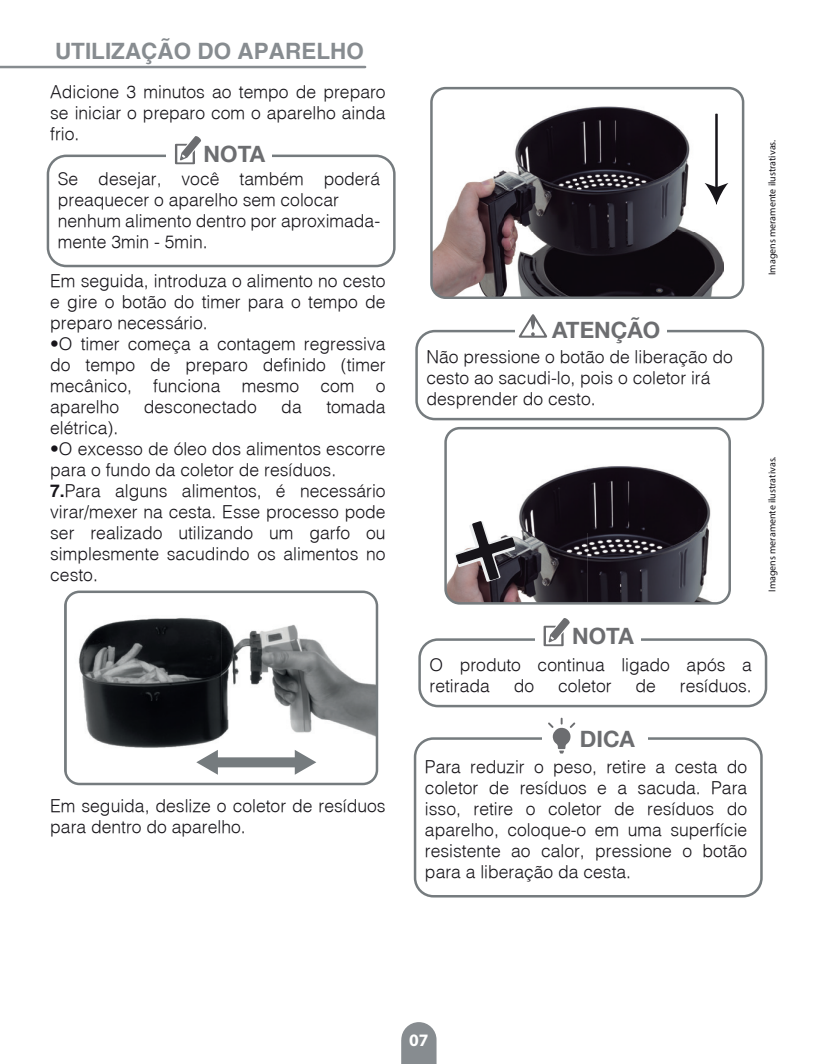
<style>
.page{position:relative;width:815px;height:1064px;background:#fff}
.page>*{position:absolute;margin:0;border:0;box-sizing:border-box;transform-origin:0 0}
.t1{font:700 22.5px "Helvetica";color:#878c90}
.t2{font:700 22.5px "Helvetica Neue";color:#6c6d70}
.t3{font:300 17.5px/21px "Helvetica";color:#17151a}
.t4{font:700 17.5px "Myriad Pro";color:#fff}
.t5{font:10px "Myriad Pro";color:#17151a}
.s1{font-weight:700}
</style>
<div class="page">
<hr style="left:0;top:66px;width:365px;height:2px;background:#878c90">
<svg style="left:401px;top:1022px;width:36px;height:41px"></svg>
<img style="left:447px;top:466px;width:283px;height:137px">
<svg style="left:454px;top:520px;width:61px;height:61px"></svg>
<div style="left:444px;top:427px;width:287px;height:177px;border:2px solid #757b7e;border-radius:14px"></div>
<img style="left:433px;top:106px;width:290px;height:190px">
<div style="left:430px;top:87px;width:314px;height:212px;border:2px solid #757b7e;border-radius:14px"></div>
<svg style="left:67px;top:593px;width:310px;height:189px"></svg>
<div style="left:64px;top:590px;width:314px;height:195px;border:2px solid #757b7e;border-radius:14px"></div>
<div style="left:214px;top:757px;width:84px;height:10px;background:#757b7e"></div>
<svg style="left:196px;top:749px;width:22px;height:25px"></svg>
<svg style="left:295px;top:749px;width:21px;height:25px"></svg>
<div style="left:47px;top:154px;width:349px;height:113px;border:2px solid #757b7e;border-radius:18px"></div>
<div style="left:415px;top:330px;width:349px;height:90px;border:2px solid #757b7e;border-radius:18px"></div>
<div style="left:418px;top:638px;width:349px;height:69px;border:2px solid #757b7e;border-radius:18px"></div>
<div style="left:166px;top:135px;width:106px;height:35px;background:#fff"></div>
<svg style="left:175px;top:136px;width:26px;height:28px"></svg>
<div style="left:535px;top:617px;width:105px;height:35px;background:#fff"></div>
<svg style="left:544px;top:618px;width:26px;height:28px"></svg>
<div style="left:515px;top:311px;width:151px;height:35px;background:#fff"></div>
<svg style="left:519px;top:314px;width:28px;height:23px"></svg>
<div style="left:414px;top:737px;width:349px;height:160px;border:2px solid #757b7e;border-radius:18px"></div>
<div style="left:543px;top:721px;width:105px;height:34px;background:#fff"></div>
<svg style="left:548px;top:717px;width:27px;height:36px"></svg>
<hr style="left:715px;top:114px;width:3px;height:75px;background:#17151a">
<svg style="left:705px;top:183px;width:23px;height:21px"></svg>
<p class="t1" style="left:55px;top:37px;width:310px">UTILIZAÇÃO DO APARELHO</p>
<p class="t3" style="left:50px;top:80px;width:337px;text-align:justify">Adicione 3 minutos ao tempo de preparo se iniciar o preparo com o aparelho ainda frio.</p>
<p class="t2" style="left:204px;top:140px;width:63px">NOTA</p>
<p class="t3" style="left:58px;top:168px;width:324px">Se desejar, você também poderá preaquecer o aparelho sem colocar nenhum alimento dentro por aproximada&shy;mente 3min - 5min.</p>
<p class="t3" style="left:50px;top:269px;width:337px;text-align:justify">Em seguida, introduza o alimento no cesto e gire o botão do timer para o tempo de preparo necessário.</p>
<p class="t3" style="left:50px;top:332px;width:337px;text-align:justify">•O timer começa a contagem regressiva do tempo de preparo definido (timer mecânico, funciona mesmo com o aparelho</p>
<p class="t3" style="left:144px;top:395px;width:114px">desconectado</p>
<p class="t3" style="left:281px;top:395px;width:22px">da</p>
<p class="t3" style="left:326px;top:395px;width:61px">tomada</p>
<p class="t3" style="left:50px;top:416px;width:70px">elétrica).</p>
<p class="t3" style="left:50px;top:437px;width:337px">•O excesso de óleo dos alimentos escorre para o fundo da coletor de resíduos.<br><span class="s1">7.</span>Para alguns alimentos, é necessário virar/mexer na cesta. Esse processo pode ser realizado utilizando um garfo ou simplesmente sacudindo os alimentos no cesto.</p>
<p class="t3" style="left:50px;top:794px;width:337px">Em seguida, deslize o coletor de resíduos para dentro do aparelho.</p>
<p class="t2" style="left:552px;top:315px;width:110px">ATENÇÃO</p>
<p class="t3" style="left:426px;top:345px;width:308px">Não pressione o botão de liberação do cesto ao sacudi-lo, pois o coletor irá desprender do cesto.</p>
<p class="t5" style="left:766px;top:275px;width:137px;rotate:-90deg">Imagens meramente ilustrativas.</p>
<p class="t2" style="left:572px;top:621px;width:63px">NOTA</p>
<p class="t3" style="left:430px;top:653px;width:324px">O produto continua ligado após a retirada</p>
<p class="t3" style="left:514px;top:674px;width:22px">do</p>
<p class="t3" style="left:558px;top:674px;width:55px">coletor</p>
<p class="t3" style="left:635px;top:674px;width:22px">de</p>
<p class="t3" style="left:680px;top:674px;width:73px">resíduos.</p>
<p class="t2" style="left:580px;top:725px;width:57px">DICA</p>
<p class="t3" style="left:425px;top:755px;width:324px;text-align:justify">Para reduzir o peso, retire a cesta do coletor de resíduos e a sacuda. Para isso, retire o coletor de resíduos do aparelho, coloque-o em uma superfície resistente ao calor, pressione o botão para a liberação da cesta.</p>
<p class="t5" style="left:766px;top:591px;width:137px;rotate:-90deg">Imagens meramente ilustrativas.</p>
<p class="t4" style="left:409px;top:1028px;width:21px">07</p>
</div>
